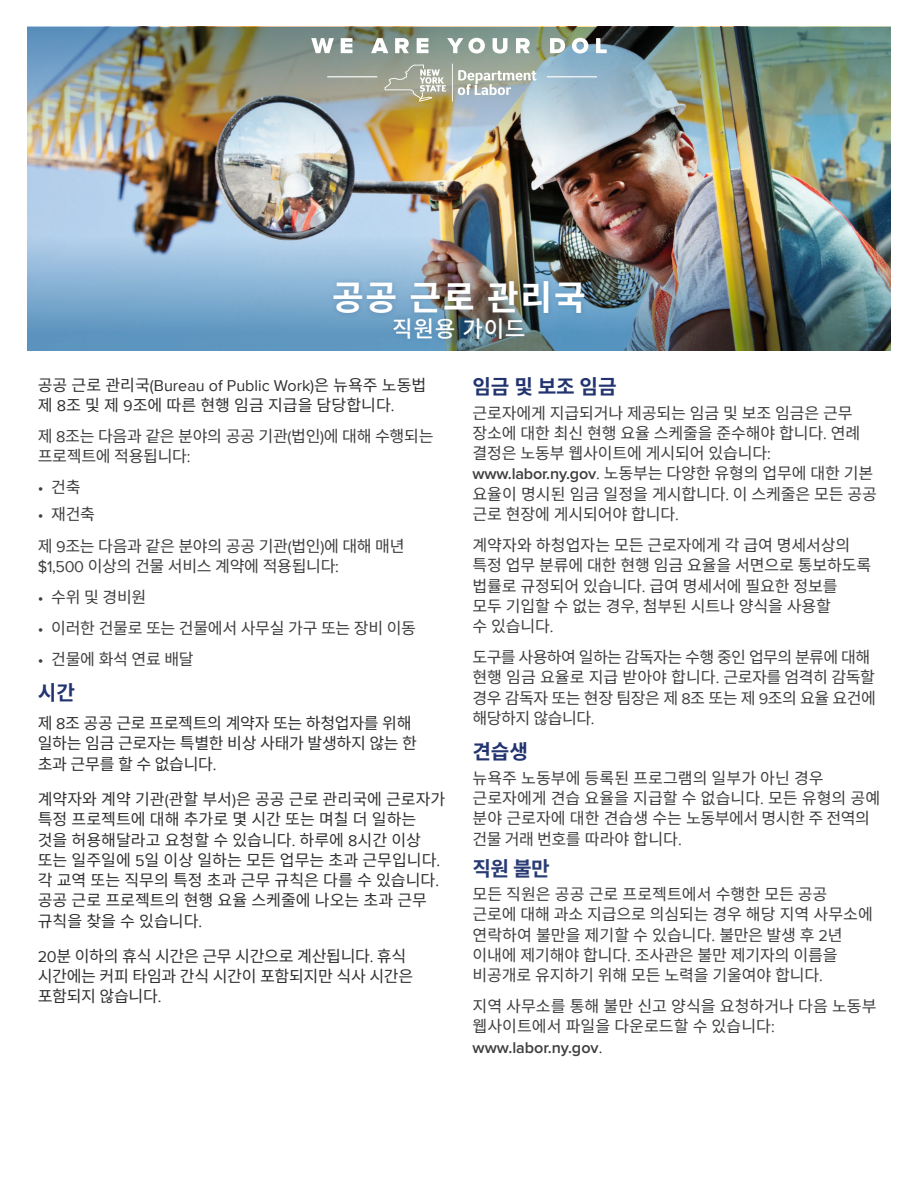
<style>
.page{position:relative;width:918px;height:1188px;background:#fff}
.page>*{position:absolute;margin:0;border:0;box-sizing:border-box;transform-origin:0 0}
.t1{font:700 34.5px "Noto Sans CJ Kkr";letter-spacing:.05em;color:#fff}
.t2{font:500 22.5px "Noto Sans CJ Kkr";letter-spacing:.025em;color:#fff}
.t3{font:700 20.25px "Noto Sans CJ Kkr";letter-spacing:-.01em;color:#22346f}
.t4{font:700 20.25px "Noto Sans CJ Kkr";color:#283b73}
.t5{font:16.2px/20.2px "Noto Sans CJ Kkr";letter-spacing:-.01em;color:#3e3e3f}
.t6{font:16.2px/20.2px "Noto Sans CJ Kkr";color:#312f30}
.t7{font:16.2px/20.2px "Noto Sans CJ Kkr";letter-spacing:-.02em;color:#312f30}
.t8{font:16.2px/20.2px "Noto Sans CJ Kkr";letter-spacing:-.03em;color:#3e3e3f}
.t9{font:16.2px "Proxima Nova";color:#312f30}
.t10{font:600 16.2px "Proxima Nova";color:#3e3e3f}
.s1{font-family:"Noto Sans CJ Kkr"}
.s2{color:#312f30}
.s3{font-family:"Proxima Nova";color:#312f30}
.s4{font-family:"Proxima Nova"}
.s5{font-family:"Proxima Nova";font-weight:600}
.s6{font-weight:400}
</style>
<div class="page">
<img style="left:27px;top:162px;width:864px;height:73px">
<img style="left:27px;top:27px;width:864px;height:135px">
<img style="left:27px;top:235px;width:864px;height:116px">
<div style="left:328px;top:276px;width:262px;height:69px;background:#002953;opacity:.2"></div>
<hr style="left:547px;top:76px;width:50px;height:1px;background:#fff">
<hr style="left:327px;top:76px;width:50px;height:1px;background:#fff">
<svg style="left:311px;top:38px;width:23px;height:15px"></svg>
<svg style="left:341px;top:38px;width:12px;height:15px"></svg>
<svg style="left:371px;top:38px;width:17px;height:15px"></svg>
<svg style="left:395px;top:38px;width:14px;height:15px"></svg>
<svg style="left:417px;top:38px;width:11px;height:15px"></svg>
<svg style="left:447px;top:38px;width:38px;height:15px"></svg>
<svg style="left:493px;top:38px;width:14px;height:15px"></svg>
<svg style="left:516px;top:38px;width:14px;height:15px"></svg>
<svg style="left:550px;top:38px;width:15px;height:15px"></svg>
<svg style="left:572px;top:38px;width:16px;height:15px"></svg>
<svg style="left:596px;top:38px;width:11px;height:15px"></svg>
<svg style="left:458px;top:70px;width:79px;height:25px"></svg>
<hr style="left:452px;top:64px;width:1px;height:38px;background:#fff">
<svg style="left:385px;top:64px;width:61px;height:38px;background:#afaf9c"></svg>
<h1 class="t1" style="left:332px;top:278px;width:255px">공공 근로 관리국</h1>
<h2 class="t2" style="left:392px;top:316px;width:135px">직원용 가이드</h2>
<p class="t9" style="left:38px;top:376px;width:390px"><span class="s1">공공 근로 관리국</span>(Bureau of Public Work)<span class="s1">은 뉴욕주 노동법</span></p>
<p class="t5" style="left:38px;top:390px;width:397px;line-height:31px"><span class="s2">제</span> <span class="s3">8</span><span class="s2">조 및 제</span> <span class="s3">9</span><span class="s2">조에 따른 현행 임금 지급을 담당합니다</span><span class="s3">.<br></span>제 <span class="s4">8</span>조는 다음과 같은 분야의 공공 기관<span class="s4">(</span>법인<span class="s4">)</span>에 대해 수행되는</p>
<p class="t5" style="left:38px;top:447px;width:154px">프로젝트에 적용됩니다<span class="s4">:</span></p>
<p class="t5" style="left:38px;top:478px;width:44px"><span class="s4">•</span> 건축</p>
<p class="t5" style="left:38px;top:499px;width:368px;line-height:31px"><span class="s4">•</span> 재건축<br>제 <span class="s4">9</span>조는 다음과 같은 분야의 공공 기관<span class="s4">(</span>법인<span class="s4">)</span>에 대해 매년</p>
<p class="t5" style="left:38px;top:556px;width:303px"><span class="s4">$1,500</span> 이상의 건물 서비스 계약에 적용됩니다<span class="s4">:</span></p>
<p class="t5" style="left:38px;top:587px;width:110px"><span class="s4">•</span> 수위 및 경비원</p>
<p class="t5" style="left:38px;top:618px;width:380px"><span class="s4">•</span> 이러한 건물로 또는 건물에서 사무실 가구 또는 장비 이동</p>
<p class="t5" style="left:38px;top:649px;width:157px"><span class="s4">•</span> 건물에 화석 연료 배달</p>
<p class="t3" style="left:38px;top:681px;width:39px">시간</p>
<p class="t7" style="left:38px;top:713px;width:381px">제 <span class="s4">8</span>조 공공 근로 프로젝트의 계약자 또는 하청업자를 위해 일하는 임금 근로자는 특별한 비상 사태가 발생하지 않는 한 초과 근무를 할 수 없습니다<span class="s4">.</span></p>
<p class="t6" style="left:38px;top:789px;width:409px">계약자와 계약 기관<span class="s4">(</span>관할 부서<span class="s4">)</span>은 공공 근로 관리국에 근로자가 특정 프로젝트에 대해 추가로 몇 시간 또는 며칠 더 일하는 것을 허용해달라고 요청할 수 있습니다<span class="s4">.</span> 하루에 <span class="s4">8</span>시간 이상 또는 일주일에 <span class="s4">5</span>일 이상 일하는 모든 업무는 초과 근무입니다<span class="s4">. </span>각 교역 또는 직무의 특정 초과 근무 규칙은 다를 수 있습니다<span class="s4">. </span>공공 근로 프로젝트의 현행 요율 스케줄에 나오는 초과 근무 규칙을 찾을 수 있습니다<span class="s4">.</span></p>
<p class="t7" style="left:38px;top:946px;width:377px"><span class="s4">20</span>분 이하의 휴식 시간은 근무 시간으로 계산됩니다<span class="s4">.</span> 휴식 시간에는 커피 타임과 간식 시간이 포함되지만 식사 시간은 포함되지 않습니다<span class="s4">.</span></p>
<p class="t3" style="left:472px;top:375px;width:146px">임금 및 보조 임금</p>
<p class="t5" style="left:472px;top:403px;width:406px">근로자에게 지급되거나 제공되는 임금 및 보조 임금은 근무 장소에 대한 최신 현행 요율 스케줄을 준수해야 합니다<span class="s4">.</span> 연례 결정은 노동부 웹사이트에 게시되어 있습니다<span class="s4">: </span><span class="s5">www.labor.ny.gov</span><span class="s4">.</span> 노동부는 다양한 유형의 업무에 대한 기본 요율이 명시된 임금 일정을 게시합니다<span class="s4">.</span> 이 스케줄은 모든 공공 근로 현장에 게시되어야 합니다<span class="s4">.</span></p>
<p class="t5" style="left:472px;top:535px;width:400px">계약자와 하청업자는 모든 근로자에게 각 급여 명세서상의 특정 업무 분류에 대한 현행 임금 요율을 서면으로 통보하도록 법률로 규정되어 있습니다<span class="s4">.</span> 급여 명세서에 필요한 정보를<br>모두 기입할 수 없는 경우<span class="s4">,</span> 첨부된 시트나 양식을 사용할<br>수 있습니다<span class="s4">.</span></p>
<p class="t8" style="left:472px;top:647px;width:405px">도구를 사용하여 일하는 감독자는 수행 중인 업무의 분류에 대해 현행 임금 요율로 지급 받아야 합니다<span class="s4">.</span> 근로자를 엄격히 감독할 경우 감독자 또는 현장 팀장은 제 <span class="s4">8</span>조 또는 제 <span class="s4">9</span>조의 요율 요건에 해당하지 않습니다<span class="s4">.</span></p>
<p class="t3" style="left:472px;top:740px;width:57px">견습생</p>
<p class="t5" style="left:472px;top:768px;width:409px">뉴욕주 노동부에 등록된 프로그램의 일부가 아닌 경우 근로자에게 견습 요율을 지급할 수 없습니다<span class="s4">.</span> 모든 유형의 공예 분야 근로자에 대한 견습생 수는 노동부에서 명시한 주 전역의 건물 거래 번호를 따라야 합니다<span class="s4">.</span></p>
<p class="t4" style="left:472px;top:857px;width:79px">직원 불만</p>
<p class="t5" style="left:472px;top:884px;width:402px">모든 직원은 공공 근로 프로젝트에서 수행한 모든 공공 근로에 대해 과소 지급으로 의심되는 경우 해당 지역 사무소에 연락하여 불만을 제기할 수 있습니다<span class="s4">.</span> 불만은 발생 후 <span class="s4">2</span>년 이내에 제기해야 합니다<span class="s4">.</span> 조사관은 불만 제기자의 이름을 비공개로 유지하기 위해 모든 노력을 기울여야 합니다<span class="s4">.</span></p>
<p class="t5" style="left:472px;top:996px;width:406px">지역 사무소를 통해 불만 신고 양식을 요청하거나 다음 노동부 웹사이트에서 파일을 다운로드할 수 있습니다<span class="s4">:</span></p>
<p class="t10" style="left:472px;top:1040px;width:131px">www.labor.ny.gov<span class="s6">.</span></p>
</div>
